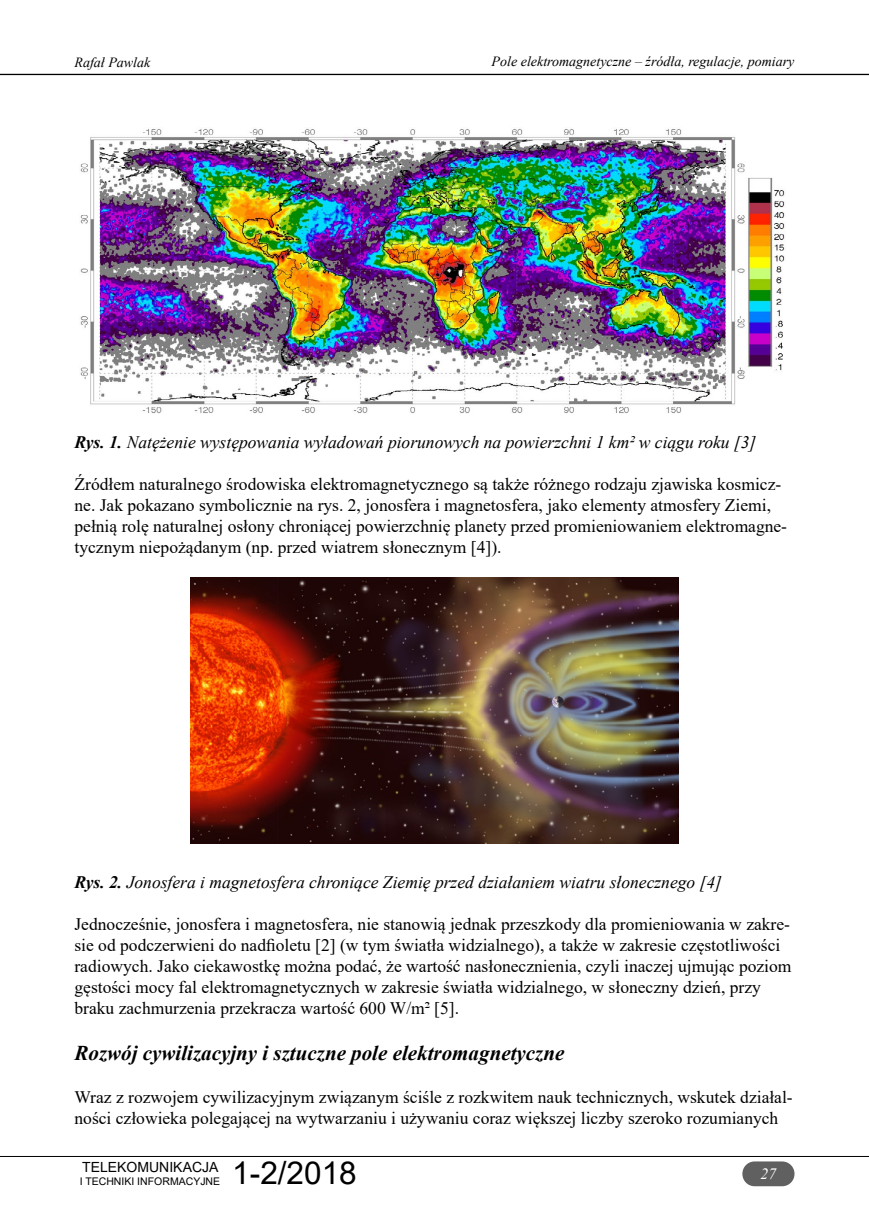
<style>
.page{position:relative;width:869px;height:1221px;background:#fff}
.page>*{position:absolute;margin:0;border:0;box-sizing:border-box;transform-origin:0 0}
.t1{font:31.5px "Arial";color:#000}
.t2{font:italic 700 21px "Times New Roman";color:#000}
.t3{font:17.5px/21px "Times New Roman";color:#000}
.t4{font:italic 17.5px "Times New Roman";color:#000}
.t5{font:italic 15.75px "Times New Roman";color:#fff}
.t6{font:italic 14px "Times New Roman";color:#000}
.t7{font:14px "Arial";color:#000}
.t8{font:10.5px "Arial";color:#000}
.s1{font-weight:700}
</style>
<div class="page">
<hr style="left:0;top:74px;width:868px;height:1px;background:#000">
<hr style="left:0;top:1155px;width:868px;height:1px;background:#000">
<svg style="left:742px;top:1161px;width:52px;height:25px"></svg>
<img style="left:190px;top:578px;width:488px;height:265px">
<img style="left:80px;top:129px;width:705px;height:284px">
<p class="t6" style="left:74px;top:53px;width:77px">Rafał Pawlak</p>
<p class="t6" style="left:491px;top:52px;width:304px">Pole elektromagnetyczne – źródła, regulacje, pomiary</p>
<p class="t4" style="left:74px;top:430px;width:683px"><span class="s1">Rys. 1.</span> Natężenie występowania wyładowań piorunowych na powierzchni 1 km2 w ciągu roku [3]</p>
<p class="t3" style="left:74px;top:473px;width:713px">Źródłem naturalnego środowiska elektromagnetycznego są także różnego rodzaju zjawiska kosmicz&shy;ne. Jak pokazano symbolicznie na rys. 2, jonosfera i magnetosfera, jako elementy atmosfery Ziemi, pełnią rolę naturalnej osłony chroniącej powierzchnię planety przed promieniowaniem elektromagne&shy;tycznym niepożądanym (np. przed wiatrem słonecznym [4]).</p>
<p class="t4" style="left:74px;top:870px;width:648px"><span class="s1">Rys. 2.</span> Jonosfera i magnetosfera chroniące Ziemię przed działaniem wiatru słonecznego [4]</p>
<p class="t3" style="left:74px;top:913px;width:718px">Jednocześnie, jonosfera i magnetosfera, nie stanowią jednak przeszkody dla promieniowania w zakre&shy;sie od podczerwieni do nadfioletu [2] (w tym światła widzialnego), a także w zakresie częstotliwości radiowych. Jako ciekawostkę można podać, że wartość nasłonecznienia, czyli inaczej ujmując poziom gęstości mocy fal elektromagnetycznych w zakresie światła widzialnego, w słoneczny dzień, przy braku zachmurzenia przekracza wartość 600 W/m2 [5].</p>
<p class="t2" style="left:74px;top:1038px;width:491px">Rozwój cywilizacyjny i sztuczne pole elektromagnetyczne</p>
<p class="t3" style="left:74px;top:1085px;width:719px">Wraz z rozwojem cywilizacyjnym związanym ściśle z rozkwitem nauk technicznych, wskutek działal&shy;ności człowieka polegającej na wytwarzaniu i używaniu coraz większej liczby szeroko rozumianych</p>
<p class="t7" style="left:82px;top:1156px;width:138px">TELEKOMUNIKACJA</p>
<p class="t8" style="left:80px;top:1173px;width:142px">I TECHNIKI INFORMACYJNE</p>
<h1 class="t1" style="left:232px;top:1151px;width:126px">1-2/2018</h1>
<p class="t5" style="left:760px;top:1163px;width:17px">27</p>
</div>
